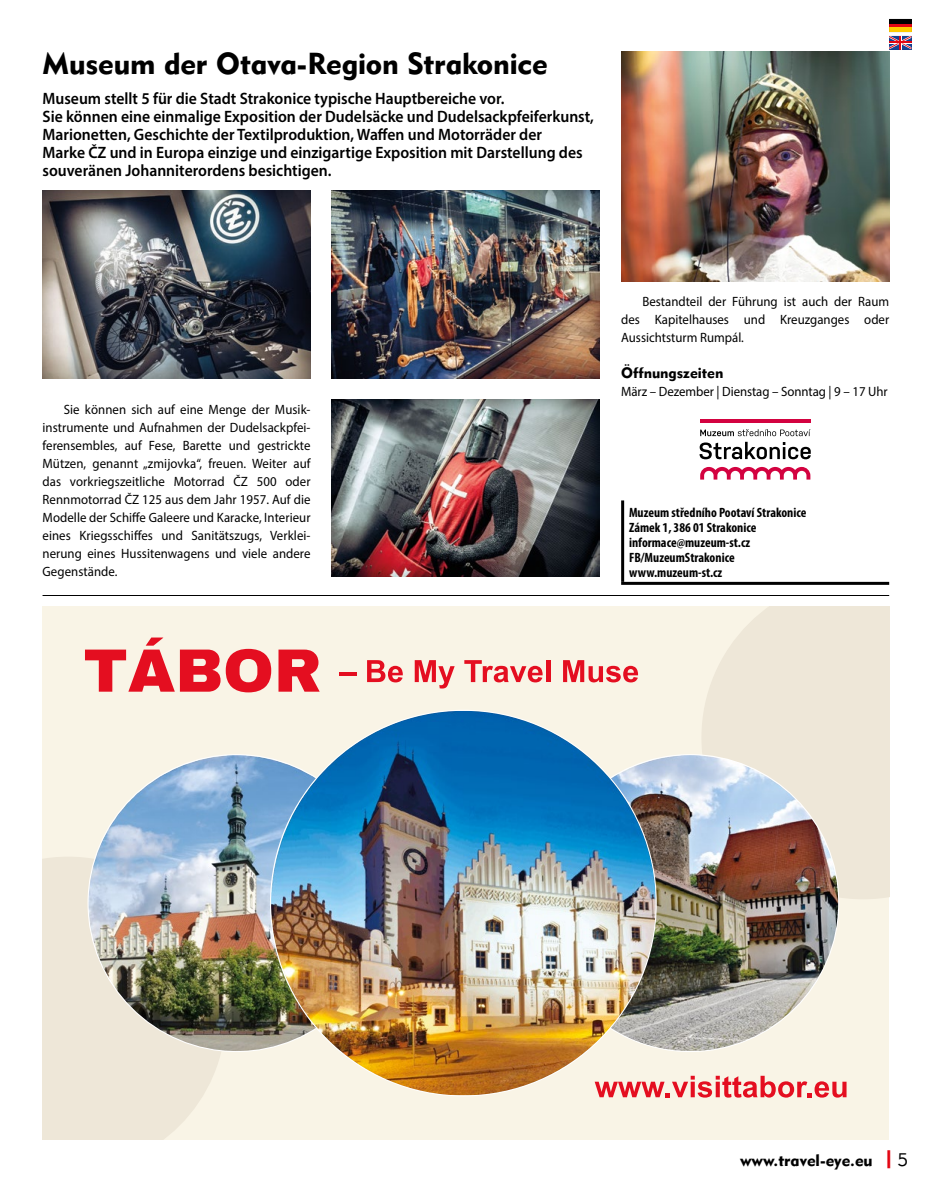
<style>
.page{position:relative;width:936px;height:1191px;background:#fff}
.page>*{position:absolute;margin:0;border:0;box-sizing:border-box;transform-origin:0 0}
._3-titulek{font:900 30px "Geometric 415";letter-spacing:-.005em;color:#000}
._4-perex{font:600 16.5px/18px "Myriad Pro";color:#000;scale:.95 1}
.t1{font:900 16.5px "Geometric 415";color:#000}
._3z-nadpis{font:900 15px "Geometric 415";color:#000}
._7-text{font:13.5px/18px "Myriad Pro";color:#000;text-align:justify;scale:.95 1}
._9-kontakt{font:700 condensed 13.5px "Myriad Pro";color:#000}
._7-text_neodsazeny_v{font:13.5px "Myriad Pro";letter-spacing:-.005em;color:#000;scale:.95 1}
.s1{font-size:18px;color:#e30613}
.s2{font-weight:300;font-size:18px}
</style>
<div class="page">
<div style="left:43px;top:606px;width:846px;height:534px;background:#f9f4e6"></div>
<svg style="left:702px;top:606px;width:187px;height:293px;fill:#eee7d8"></svg>
<svg style="left:43px;top:857px;width:181px;height:283px;fill:#eee7d8"></svg>
<img style="left:655px;top:755px;width:183px;height:296px">
<img style="left:89px;top:755px;width:182px;height:296px">
<img style="left:271px;top:711px;width:384px;height:384px">
<svg style="left:594px;top:1075px;width:252px;height:22px"></svg>
<hr style="left:339px;top:672px;width:17px;height:3px;background:#e40e20">
<svg style="left:367px;top:660px;width:36px;height:22px"></svg>
<svg style="left:414px;top:660px;width:40px;height:28px"></svg>
<svg style="left:464px;top:660px;width:78px;height:22px"></svg>
<hr style="left:546px;top:660px;width:4px;height:22px;background:#e40e20">
<svg style="left:563px;top:660px;width:75px;height:22px"></svg>
<svg style="left:85px;top:637px;width:135px;height:54px"></svg>
<svg style="left:226px;top:649px;width:45px;height:43px"></svg>
<svg style="left:278px;top:649px;width:42px;height:42px"></svg>
<svg style="left:700px;top:429px;width:110px;height:7px"></svg>
<svg style="left:699px;top:442px;width:111px;height:18px"></svg>
<svg style="left:700px;top:467px;width:110px;height:12px"></svg>
<hr style="left:700px;top:419px;width:110px;height:3px;background:#d30240">
<hr style="left:621px;top:500px;width:3px;height:82px;background:#000">
<hr style="left:621px;top:582px;width:268px;height:3px;background:#000">
<img style="left:43px;top:191px;width:267px;height:187px">
<img style="left:621px;top:51px;width:268px;height:230px">
<img style="left:332px;top:399px;width:268px;height:177px">
<img style="left:332px;top:191px;width:268px;height:187px">
<svg style="left:889px;top:19px;width:22px;height:30px"></svg>
<hr style="left:43px;top:595px;width:846px;height:1px;background:#000">
<p class="_3-titulek" style="left:43px;top:45px;width:506px">Museum der Otava-Region Strakonice</p>
<p class="_4-perex" style="left:43px;top:89px;width:487px">Museum stellt 5 für die Stadt Strakonice typische Hauptbereiche vor.</p>
<p class="_4-perex" style="left:43px;top:107px;width:582px">Sie können eine einmalige Exposition der Dudelsäcke und Dudelsackpfeiferkunst, Marionetten, Geschichte der Textilproduktion, Waffen und Motorräder der<br>Marke ČZ und in Europa einzige und einzigartige Exposition mit Darstellung des souveränen Johanniterordens besichtigen.</p>
<p class="_7-text" style="left:43px;top:400px;width:284px;text-indent:21px">Sie können sich auf eine Menge der Musik&shy;instrumente und Aufnahmen der Dudelsackpfei&shy;ferensembles, auf Fese, Barette und gestrickte Mützen, genannt „zmijovka“, freuen. Weiter auf das vorkriegszeitliche Motorrad ČZ 500 oder Rennmotorrad ČZ 125 aus dem Jahr 1957. Auf die Modelle der Schiffe Galeere und Karacke, Interieur eines Kriegsschiffes und Sanitätszugs, Verklei&shy;nerung eines Hussitenwagens und viele andere Gegenstände.</p>
<p class="_7-text" style="left:621px;top:292px;width:283px;text-indent:21px">Bestandteil der Führung ist auch der Raum des Kapitelhauses und Kreuzganges oder Aussichtsturm Rumpál.</p>
<p class="_3z-nadpis" style="left:621px;top:364px;width:104px">Öffnungszeiten</p>
<p class="_7-text_neodsazeny_v" style="left:621px;top:383px;width:282px">März – Dezember | Dienstag – Sonntag | 9 – 17 Uhr</p>
<p class="_9-kontakt" style="left:629px;top:504px;width:179px">Muzeum středního Pootaví Strakonice</p>
<p class="_9-kontakt" style="left:629px;top:519px;width:129px">Zámek 1, 386 01 Strakonice</p>
<p class="_9-kontakt" style="left:629px;top:534px;width:123px">informace@muzeum-st.cz</p>
<p class="_9-kontakt" style="left:629px;top:549px;width:107px">FB/MuzeumStrakonice</p>
<p class="_9-kontakt" style="left:629px;top:564px;width:95px">www.muzeum-st.cz</p>
<p class="t1" style="left:740px;top:1150px;width:169px">www.travel-eye.eu <span class="s1">|</span><span class="s2">5</span></p>
</div>
